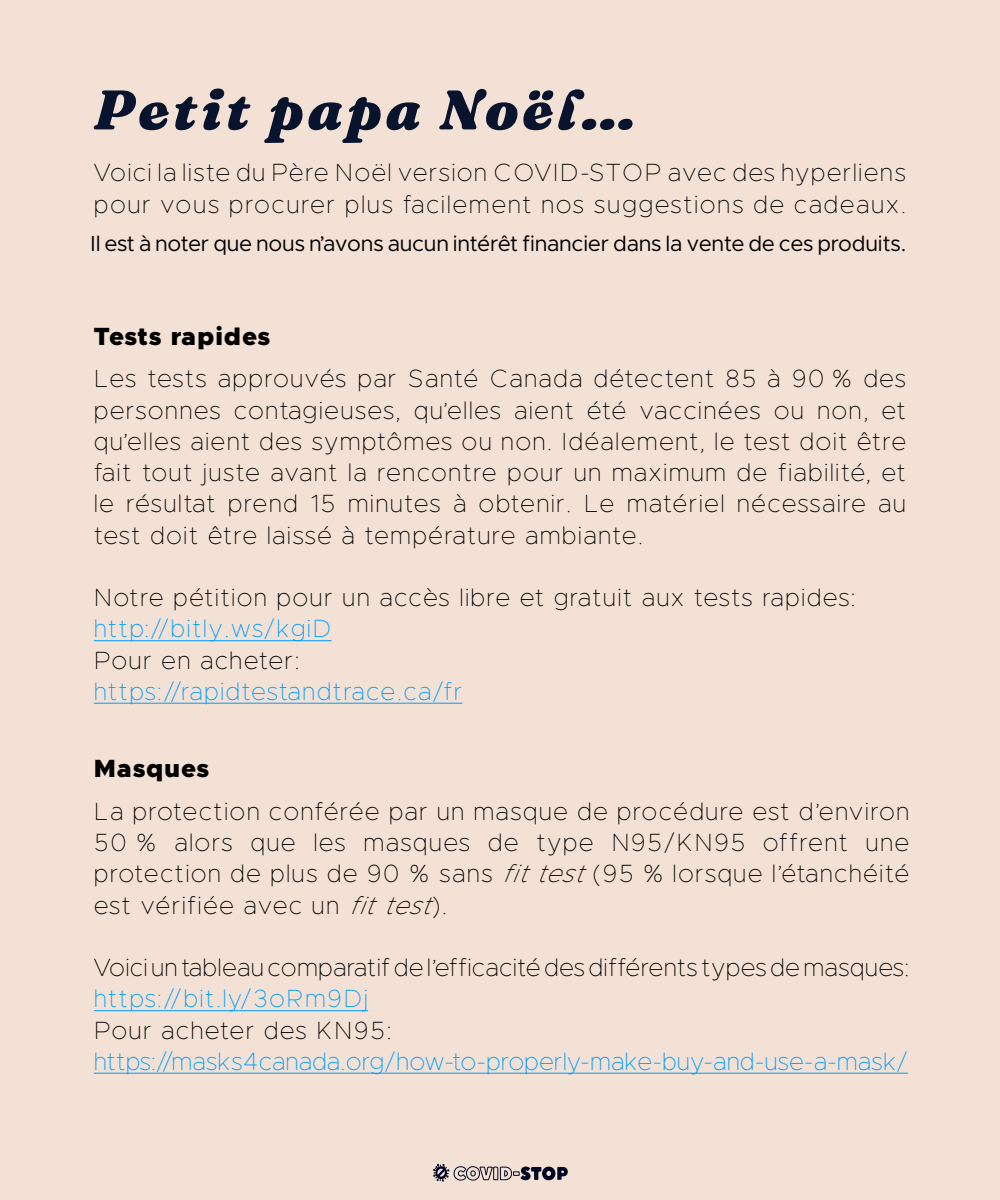
<style>
.page{position:relative;width:1000px;height:1200px;background:#f3e1d5}
.page>*{position:absolute;margin:0;border:0;box-sizing:border-box;transform-origin:0 0}
.t1{font:italic 900 55.62px "Fraunces 9 pt";letter-spacing:.07em;color:#08142e}
.t2{font:100 25px/31.2px "Metropolis";letter-spacing:.05em;color:#000;text-align:justify}
.t3{font:100 25px "Metropolis";letter-spacing:.05em;color:#009eff}
.t4{font:100 25px "Metropolis";letter-spacing:.01em;color:#000}
.t5{font:100 25px "Metropolis";color:#009eff}
.t6{font:900 25px "Metropolis";letter-spacing:.025em;color:#000}
.t7{font:900 25px "Metropolis";letter-spacing:.045em;color:#000}
.t8{font:21.88px "Metropolis";letter-spacing:.02em;color:#000}
.s1{font-style:italic}
</style>
<div class="page">
<svg style="left:433px;top:1164px;width:135px;height:18px"></svg>
<hr style="left:94px;top:640px;width:238px;height:1px;background:#009eff">
<hr style="left:94px;top:703px;width:368px;height:1px;background:#009eff">
<hr style="left:94px;top:1010px;width:274px;height:1px;background:#009eff">
<hr style="left:94px;top:1073px;width:814px;height:1px;background:#009eff">
<p class="t1" style="left:94px;top:66px;width:545px">Petit papa Noël…</p>
<p class="t2" style="left:94px;top:157px;width:814px">Voici la liste du Père Noël version COVID-STOP avec des hyperliens pour vous procurer plus facilement nos suggestions de cadeaux.</p>
<p class="t8" style="left:91px;top:230px;width:817px">Il est à noter que nous n’avons aucun intérêt financier dans la vente de ces produits.</p>
<p class="t6" style="left:94px;top:320px;width:178px">Tests rapides</p>
<p class="t2" style="left:94px;top:363px;width:814px">Les tests approuvés par Santé Canada détectent 85 à 90 % des personnes contagieuses, qu’elles aient été vaccinées ou non, et qu’elles aient des symptômes ou non. Idéalement, le test doit être fait tout juste avant la rencontre pour un maximum de fiabilité, et le résultat prend 15 minutes à obtenir. Le matériel nécessaire au test doit être laissé à température ambiante.</p>
<p class="t2" style="left:94px;top:582px;width:764px">Notre pétition pour un accès libre et gratuit aux tests rapides:</p>
<p class="t3" style="left:94px;top:613px;width:239px">http://bitly.ws/kgiD</p>
<p class="t2" style="left:94px;top:644px;width:207px">Pour en acheter:</p>
<p class="t3" style="left:94px;top:676px;width:370px">https://rapidtestandtrace.ca/fr</p>
<p class="t7" style="left:94px;top:753px;width:117px">Masques</p>
<p class="t2" style="left:94px;top:796px;width:817px">La protection conférée par un masque de procédure est d’environ 50 % alors que les masques de type N95/KN95 offrent une protection de plus de 90 % sans <span class="s1">fittest</span>(95 % lorsque l’étanchéité est vérifiée avec un <span class="s1">fittest</span>).</p>
<p class="t4" style="left:94px;top:952px;width:817px">Voici un tableau comparatif de l’efficacité des différents types de masques:</p>
<p class="t3" style="left:94px;top:983px;width:276px">https://bit.ly/3oRm9Dj</p>
<p class="t2" style="left:94px;top:1014px;width:300px">Pour acheter des KN95:</p>
<p class="t5" style="left:94px;top:1046px;width:816px">https://masks4canada.org/how-to-properly-make-buy-and-use-a-mask/</p>
</div>
